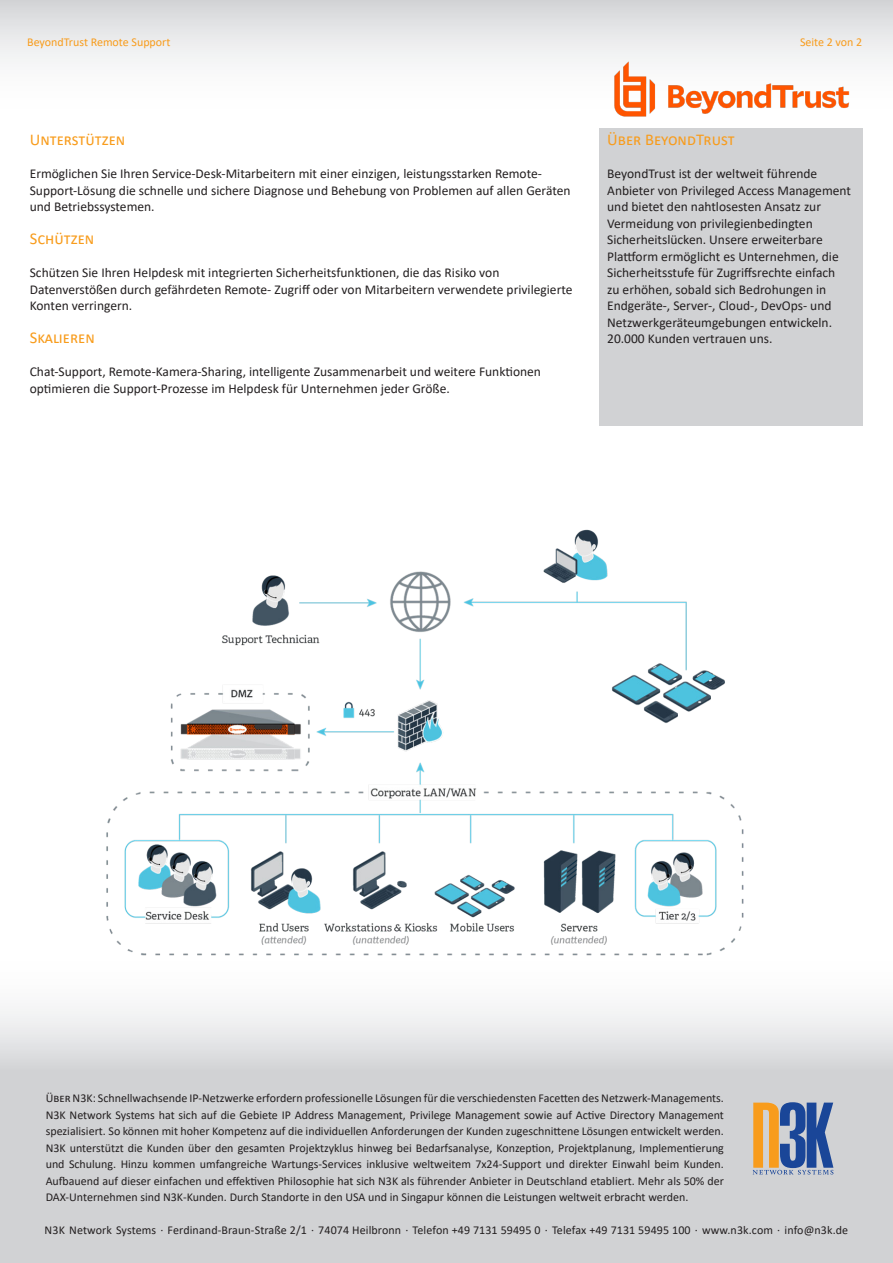
<style>
.page{position:relative;width:893px;height:1263px;background:#fff}
.page>*{position:absolute;margin:0;border:0;box-sizing:border-box;transform-origin:0 0}
.Überschrift_1{font:16.5px "Calibri";color:#f89c1c}
.t1{font:13.5px/16.5px "Calibri";color:#231f20}
.t2{font:12px/16.5px "Calibri";color:#231f20;text-align:justify}
.Kopfzeile{font:12px "Calibri";color:#f89c1c}
</style>
<div class="page">
<div style="left:0;top:0;width:893px;height:127px;background:linear-gradient(to bottom,#dadbde,#fff)"></div>
<img style="left:600px;top:56px;width:263px;height:66px">
<div style="left:0;top:1069px;width:893px;height:194px;background:#d1d2d4"></div>
<div style="left:0;top:942px;width:893px;height:127px;background:linear-gradient(to bottom,#fff,#dbdcdf)"></div>
<svg style="left:753px;top:1102px;width:80px;height:72px"></svg>
<div style="left:600px;top:128px;width:263px;height:298px;background:#d1d2d4"></div>
<img style="left:93px;top:529px;width:702px;height:451px">
<p class="Kopfzeile" style="left:27px;top:34px;width:145px">BeyondTrust Remote Support</p>
<p class="Kopfzeile" style="left:800px;top:34px;width:64px">Seite 2 von 2</p>
<p class="Überschrift_1" style="left:30px;top:128px;width:97px">Unterstützen</p>
<p class="t1" style="left:30px;top:165px;width:542px">Ermöglichen Sie Ihren Service-Desk-Mitarbeitern mit einer einzigen, leistungsstarken Remote-<br>Support-Lösung die schnelle und sichere Diagnose und Behebung von Problemen auf allen Geräten und Betriebssystemen.</p>
<p class="Überschrift_1" style="left:30px;top:227px;width:66px">Schützen</p>
<p class="t1" style="left:30px;top:264px;width:544px">Schützen Sie Ihren Helpdesk mit integrierten Sicherheitsfunktionen, die das Risiko von<br>Datenverstößen durch gefährdeten Remote- Zugriff oder von Mitarbeitern verwendete privilegierte<br>Konten verringern.</p>
<p class="Überschrift_1" style="left:30px;top:326px;width:67px">Skalieren</p>
<p class="t1" style="left:30px;top:363px;width:513px">Chat-Support, Remote-Kamera-Sharing, intelligente Zusammenarbeit und weitere Funktionen optimieren die Support-Prozesse im Helpdesk für Unternehmen jeder Größe.</p>
<p class="Überschrift_1" style="left:607px;top:128px;width:129px">Über BeyondTrust</p>
<p class="t1" style="left:607px;top:165px;width:245px">BeyondTrust ist der weltweit führende Anbieter von Privileged Access Management und bietet den nahtlosesten Ansatz zur Vermeidung von privilegienbedingten Sicherheitslücken. Unsere erweiterbare Plattform ermöglicht es Unternehmen, die Sicherheitsstufe für Zugriffsrechte einfach zu erhöhen, sobald sich Bedrohungen in Endgeräte-, Server-, Cloud-, DevOps- und Netzwerkgeräteumgebungen entwickeln.<br>20.000 Kunden vertrauen uns.</p>
<p class="t2" style="left:46px;top:1090px;width:680px">Über N3K: Schnellwachsende IP-Netzwerke erfordern professionelle Lösungen für die verschiedensten Facetten des Netzwerk-Managements.<br>N3K Network Systems hat sich auf die Gebiete IP Address Management, Privilege Management sowie auf Active Directory Management spezialisiert. So können mit hoher Kompetenz auf die individuellen Anforderungen der Kunden zugeschnittene Lösungen entwickelt werden.<br>N3K unterstützt die Kunden über den gesamten Projektzyklus hinweg bei Bedarfsanalyse, Konzeption, Projektplanung, Implementierung und Schulung. Hinzu kommen umfangreiche Wartungs-Services inklusive weltweitem 7x24-Support und direkter Einwahl beim Kunden.<br>Aufbauend auf dieser einfachen und effektiven Philosophie hat sich N3K als führender Anbieter in Deutschland etabliert. Mehr als 50% der DAX-Unternehmen sind N3K-Kunden. Durch Standorte in den USA und in Singapur können die Leistungen weltweit erbracht werden.</p>
<p class="t2" style="left:45px;top:1222px;width:805px">N3K Network Systems · Ferdinand-Braun-Straße 2/1 · 74074 Heilbronn · Telefon +49 7131 59495 0 · Telefax +49 7131 59495 100 · www.n3k.com · info@n3k.de</p>
</div>
